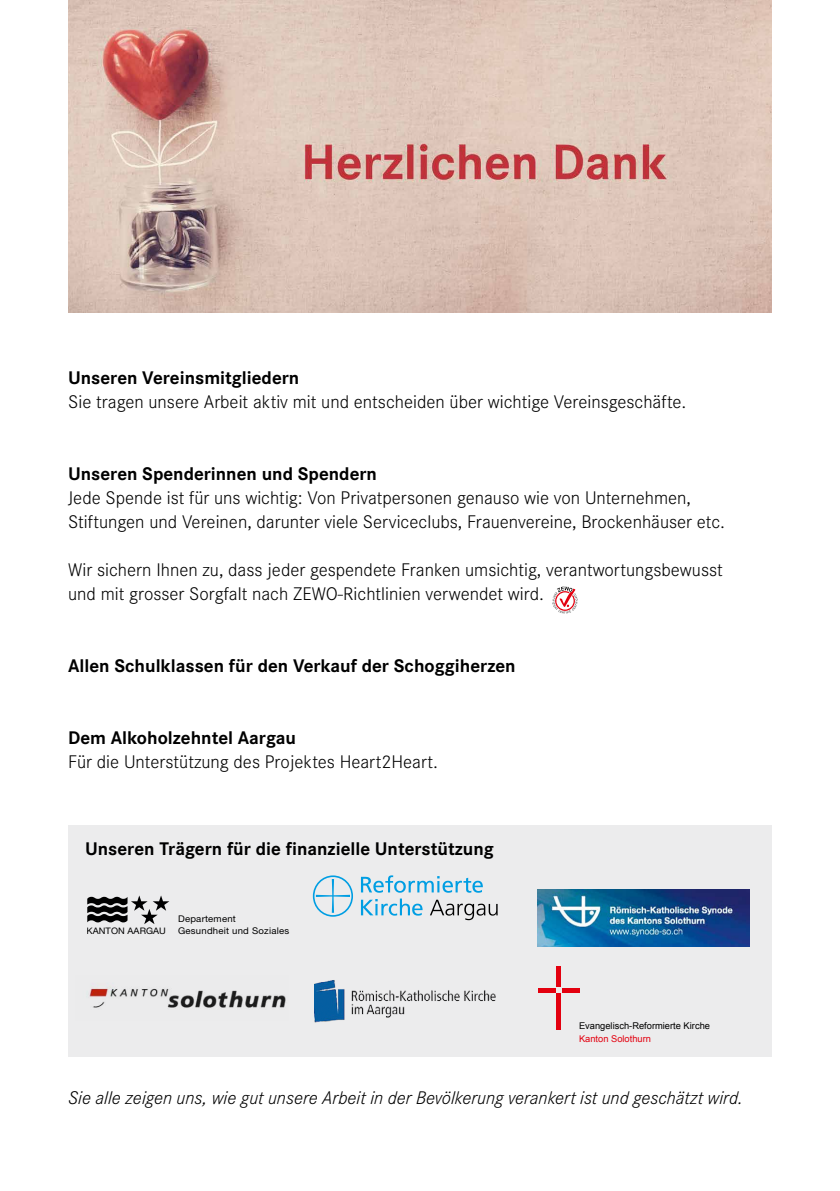
<style>
.page{position:relative;width:840px;height:1191px;background:#fff}
.page>*{position:absolute;margin:0;border:0;box-sizing:border-box;transform-origin:0 0}
.t1{font:300 19px/24px "Corporate S";color:#000}
.t2{font:700 19px "Corporate S";color:#000}
.t3{font:italic 300 19px "Corporate S";color:#000}
.t4{font:9.4px "Arial";color:#000}
.t5{font:9.4px "Arial";color:#e3000f}
.t6{font:9.2px "Helvetica Neue";letter-spacing:.025em;color:#000}
.t7{font:9px "Helvetica Neue";letter-spacing:.005em;color:#000}
</style>
<div class="page">
<svg style="left:552px;top:586px;width:25px;height:27px"></svg>
<div style="left:68px;top:825px;width:703px;height:231px;background:#ececed"></div>
<img style="left:89px;top:985px;width:197px;height:23px">
<svg style="left:88px;top:895px;width:81px;height:29px"></svg>
<svg style="left:361px;top:875px;width:121px;height:17px"></svg>
<svg style="left:361px;top:898px;width:61px;height:17px"></svg>
<svg style="left:430px;top:899px;width:67px;height:21px"></svg>
<svg style="left:313px;top:875px;width:40px;height:41px"></svg>
<img style="left:314px;top:980px;width:182px;height:43px">
<hr style="left:556px;top:967px;width:4px;height:20px;background:#e3000f">
<hr style="left:556px;top:992px;width:4px;height:37px;background:#e3000f">
<hr style="left:537px;top:988px;width:18px;height:4px;background:#e3000f">
<hr style="left:561px;top:988px;width:18px;height:4px;background:#e3000f">
<img style="left:537px;top:889px;width:211px;height:57px">
<img style="left:68px;top:0;width:703px;height:312px">
<p class="t2" style="left:68px;top:367px;width:233px">Unseren Vereinsmitgliedern</p>
<p class="t1" style="left:68px;top:389px;width:619px">Sie tragen unsere Arbeit aktiv mit und entscheiden über wichtige Vereinsgeschäfte.</p>
<p class="t2" style="left:68px;top:463px;width:310px">Unseren Spenderinnen und Spendern</p>
<p class="t1" style="left:68px;top:485px;width:658px">Jede Spende ist für uns wichtig: Von Privatpersonen genauso wie von Unternehmen,<br>Stiftungen und Vereinen, darunter viele Serviceclubs, Frauenvereine, Brockenhäuser etc.</p>
<p class="t1" style="left:68px;top:557px;width:655px">Wir sichern Ihnen zu, dass jeder gespendete Franken umsichtig, verantwortungsbewusst und mit grosser Sorgfalt nach ZEWO-Richtlinien verwendet wird.</p>
<p class="t2" style="left:68px;top:655px;width:449px">Allen Schulklassen für den Verkauf der Schoggiherzen</p>
<p class="t2" style="left:68px;top:727px;width:229px">Dem Alkoholzehntel Aargau</p>
<p class="t1" style="left:68px;top:749px;width:371px">Für die Unterstützung des Projektes Heart2Heart.</p>
<p class="t2" style="left:85px;top:837px;width:410px">Unseren Trägern für die finanzielle Unterstützung</p>
<p class="t6" style="left:178px;top:912px;width:59px">Departement</p>
<p class="t7" style="left:86px;top:924px;width:81px">KANTON AARGAU</p>
<p class="t6" style="left:178px;top:924px;width:112px">Gesundheit und Soziales</p>
<p class="t4" style="left:578px;top:1019px;width:132px">Evangelisch-Reformierte Kirche</p>
<p class="t5" style="left:578px;top:1032px;width:73px">Kanton Solothurn</p>
<p class="t3" style="left:68px;top:1086px;width:676px">Sie alle zeigen uns, wie gut unsere Arbeit in der Bevölkerung verankert ist und geschätzt wird.</p>
</div>
